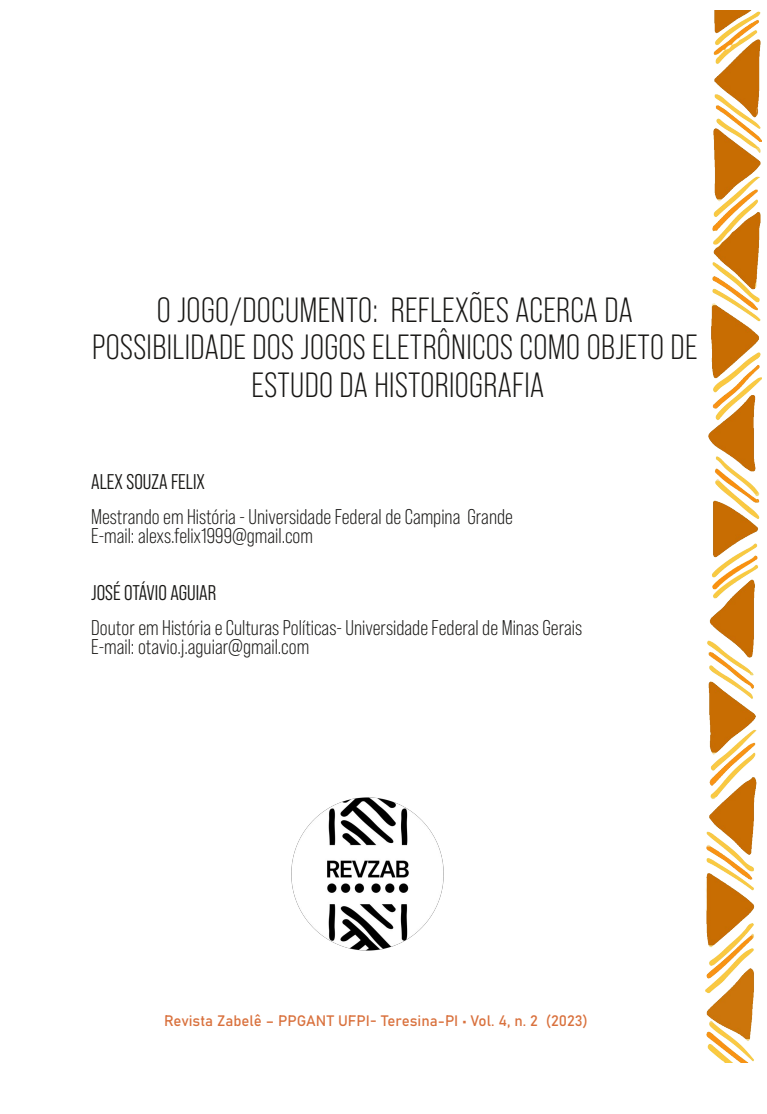
<style>
.page{position:relative;width:767px;height:1114px;background:#fff}
.page>*{position:absolute;margin:0;border:0;box-sizing:border-box;transform-origin:0 0}
.t1{font:35px/37.5px "Bebas Neue Pro";letter-spacing:.01em;color:#181715;text-align:center}
.t2{font:21.25px/19.1px "Bebas Neue Pro";color:#181715}
.t3{font:21.25px "Bebas Neue Pro Middle";color:#181715}
.t4{font:15px "Bahnschrift";color:#d9713d}
</style>
<div class="page">
<img style="left:705px;top:10px;width:56px;height:1052px">
<img style="left:291px;top:797px;width:153px;height:154px">
<h1 class="t1" style="left:92px;top:292px;width:606px">O JOGO/DOCUMENTO: REFLEXÕES ACERCA DA<br>POSSIBILIDADE DOS JOGOS ELETRÔNICOS COMO OBJETO DE<br>ESTUDO DA HISTORIOGRAFIA</h1>
<p class="t3" style="left:91px;top:469px;width:115px">ALEX SOUZA FELIX</p>
<p class="t2" style="left:91px;top:508px;width:423px">Mestrando em História - Universidade Federal de Campina Grande<br>E-mail: alexs.felix1999@gmail.com</p>
<p class="t3" style="left:91px;top:580px;width:126px">JOSÉ OTÁVIO AGUIAR</p>
<p class="t2" style="left:91px;top:619px;width:492px">Doutor em História e Culturas Políticas- Universidade Federal de Minas Gerais<br>E-mail: otavio.j.aguiar@gmail.com</p>
<p class="t4" style="left:164px;top:1014px;width:425px">Revista Zabelê – PPGANT UFPI- Teresina-PI • Vol. 4, n. 2 (2023)</p>
</div>
